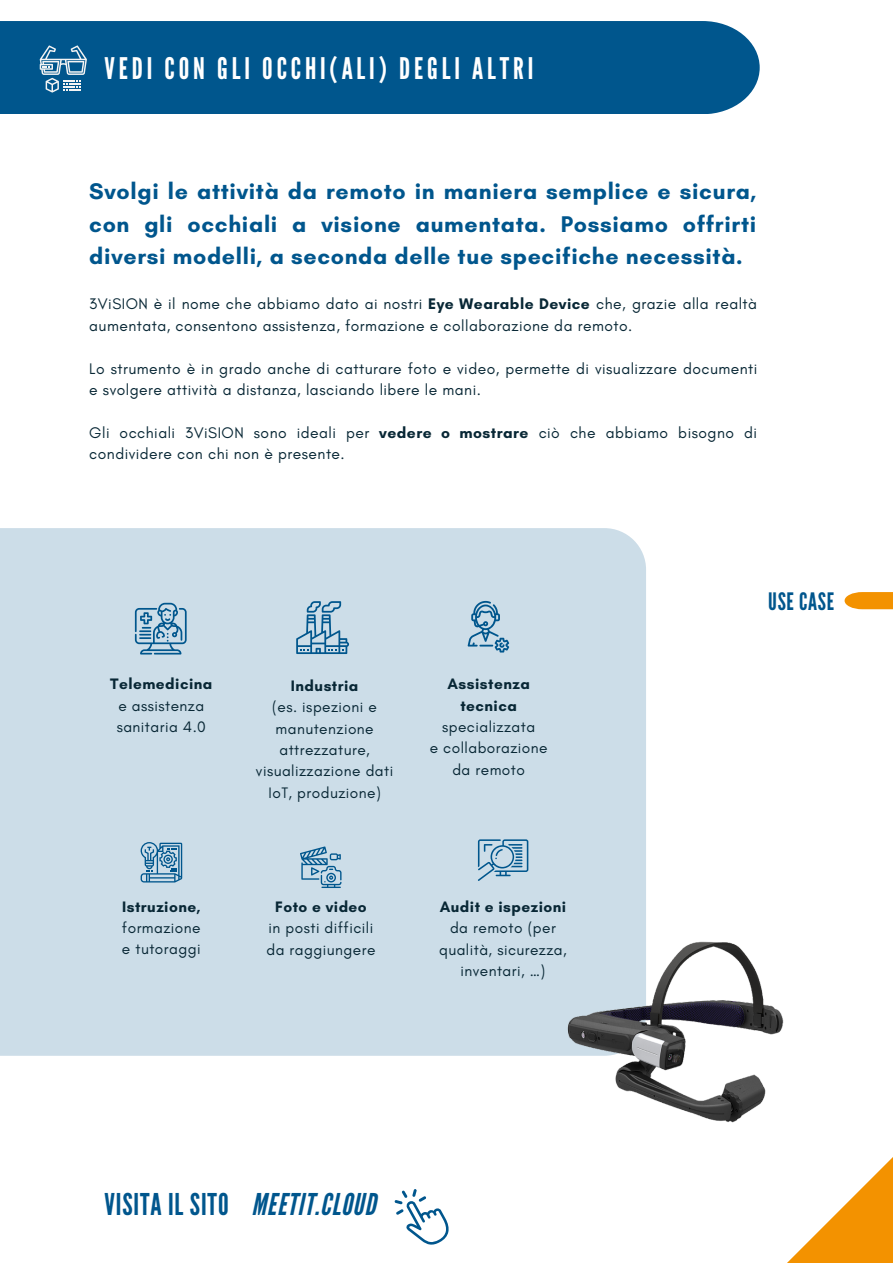
<style>
.page{position:relative;width:893px;height:1264px;background:#fff}
.page>*{position:absolute;margin:0;border:0;box-sizing:border-box;transform-origin:0 0}
.t1{font:30px "League Gothic";letter-spacing:.03em;color:#00568d}
.t2{font:29.7px "League Gothic";letter-spacing:.13em;color:#fff}
.t3{font:24px "League Gothic";letter-spacing:.03em;color:#00568d}
.t4{font:700 23.1px/32.5px "Glacial Indifference";letter-spacing:.03em;color:#00568d;text-align:justify}
.t5{font:15.6px/21.3px "Glacial Indifference";letter-spacing:.03em;color:#082735}
.t6{font:15.45px/21.3px "Glacial Indifference";letter-spacing:.03em;color:#082735;text-align:center}
.t7{font:700 15.45px/21.3px "Glacial Indifference";letter-spacing:.03em;color:#082735}
.s1{font-weight:700}
.s2{font-weight:400}
.s3{font-style:italic}
</style>
<div class="page">
<svg style="left:427px;top:1158px;width:465px;height:104px"></svg>
<svg style="left:394px;top:1188px;width:55px;height:56px"></svg>
<div style="left:0;top:21px;width:759px;height:93px;background:#00568d"></div>
<div style="left:844px;top:592px;width:48px;height:17px;background:#f39200"></div>
<svg style="left:40px;top:45px;width:47px;height:48px"></svg>
<div style="left:0;top:528px;width:646px;height:527px;background:#ccdde8"></div>
<svg style="left:477px;top:839px;width:51px;height:42px;background:#96b9d0"></svg>
<svg style="left:141px;top:842px;width:41px;height:40px;background:#78a5c2"></svg>
<svg style="left:467px;top:601px;width:42px;height:51px;background:#95b9cf"></svg>
<svg style="left:296px;top:601px;width:53px;height:53px;background:#90b5cd"></svg>
<svg style="left:135px;top:602px;width:52px;height:52px;background:#89b1ca"></svg>
<svg style="left:300px;top:846px;width:41px;height:42px;background:#8db3cc"></svg>
<img style="left:552px;top:929px;width:232px;height:194px">
<p class="t2" style="left:104px;top:51px;width:430px">VEDI CON GLI OCCHI(ALI) DEGLI ALTRI</p>
<p class="t4" style="left:89px;top:175px;width:668px">Svolgi le attività da remoto in maniera semplice e sicura, con gli occhiali a visione aumentata. Possiamo offrirti diversi modelli, a seconda delle tue specifiche necessità.</p>
<p class="t5" style="left:89px;top:293px;width:669px">3ViSION è il nome che abbiamo dato ai nostri <span class="s1">Eye Wearable Device</span> che, grazie alla realtà aumentata, consentono assistenza, formazione e collaborazione da remoto.</p>
<p class="t5" style="left:89px;top:357px;width:669px">Lo strumento è in grado anche di catturare foto e video, permette di visualizzare documenti e svolgere attività a distanza, lasciando libere le mani.</p>
<p class="t5" style="left:89px;top:421px;width:669px">Gli occhiali 3ViSION sono ideali per <span class="s1">vedere o mostrare</span> ciò che abbiamo bisogno di condividere con chi non è presente.</p>
<p class="t7" style="left:110px;top:673px;width:104px">Telemedicina</p>
<p class="t6" style="left:117px;top:694px;width:91px;text-align:left">e assistenza sanitaria 4.0</p>
<p class="t7" style="left:122px;top:895px;width:80px">Istruzione, <span class="s2">formazione</span></p>
<p class="t6" style="left:122px;top:938px;width:80px">e tutoraggi</p>
<p class="t7" style="left:291px;top:674px;width:69px">Industria</p>
<p class="t6" style="left:256px;top:696px;width:139px">(es. ispezioni e manutenzione attrezzature, visualizzazione dati</p>
<p class="t6" style="left:268px;top:781px;width:114px">IoT, produzione)</p>
<p class="t7" style="left:447px;top:673px;width:84px">Assistenza</p>
<p class="t6" style="left:442px;top:694px;width:95px"><span class="s1">tecnica </span>specializzata</p>
<p class="t6" style="left:429px;top:737px;width:119px">e collaborazione</p>
<p class="t6" style="left:452px;top:758px;width:74px">da remoto</p>
<p class="t7" style="left:275px;top:895px;width:93px">Foto e video</p>
<p class="t6" style="left:268px;top:917px;width:106px">in posti difficili</p>
<p class="t6" style="left:266px;top:938px;width:110px">da raggiungere</p>
<p class="t7" style="left:439px;top:895px;width:128px">Audit e ispezioni</p>
<p class="t6" style="left:439px;top:917px;width:129px">da remoto (per qualità, sicurezza, inventari, …)</p>
<p class="t3" style="left:768px;top:587px;width:67px">USE CASE</p>
<p class="t1" style="left:104px;top:1187px;width:273px">VISITA IL SITO <span class="s3">MEETIT.CLOUD</span></p>
</div>
